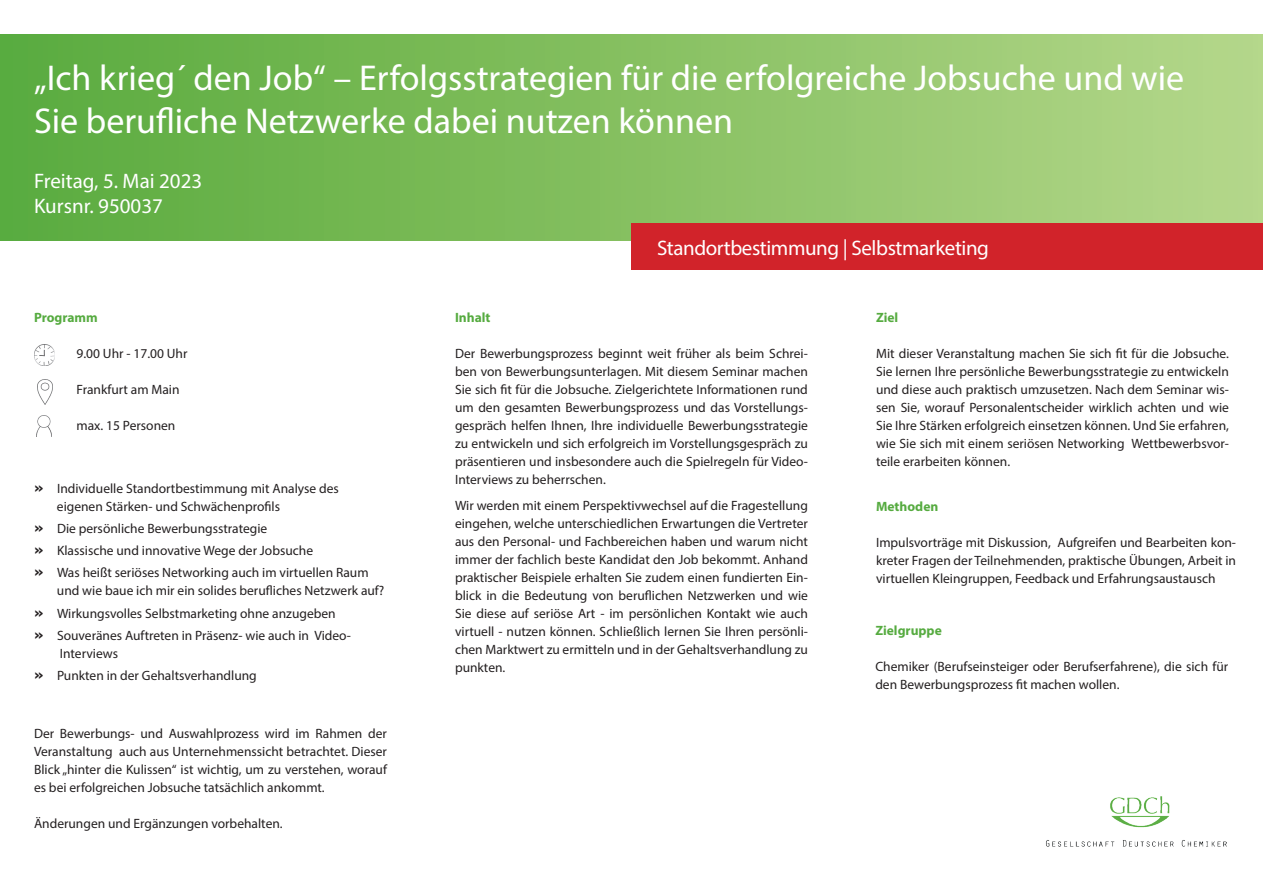
<style>
.page{position:relative;width:1263px;height:893px;background:#fff}
.page>*{position:absolute;margin:0;border:0;box-sizing:border-box;transform-origin:0 0}
.t1{font:36px/43.2px "Myriad Pro";color:#fff}
.t2{font:21px "Myriad Pro";letter-spacing:-.02em;color:#fff}
.t3{font:21px/25.2px "Myriad Pro";color:#fff}
.t4{font:13.5px/18px "Myriad Pro";color:#231f20;text-align:justify}
.t5{font:700 13.5px "Myriad Pro";color:#56ab40}
.s1{font-family:"Tahoma";font-weight:700}
</style>
<div class="page">
<div style="left:0;top:34px;width:1263px;height:206px;background:linear-gradient(to right,#58aa3c,#b4d789)"></div>
<div style="left:631px;top:223px;width:632px;height:47px;background:#d1232a"></div>
<img style="left:1046px;top:796px;width:181px;height:51px">
<img style="left:34px;top:344px;width:21px;height:21px">
<img style="left:37px;top:415px;width:14px;height:19px">
<img style="left:38px;top:379px;width:14px;height:26px">
<h1 class="t1" style="left:34px;top:55px;width:1152px">„Ich krieg´ den Job“ – Erfolgsstrategien für die erfolgreiche Jobsuche und wie<br>Sie berufliche Netzwerke dabei nutzen können</h1>
<h2 class="t3" style="left:34px;top:168px;width:170px">Freitag, 5. Mai 2023<br>Kursnr. 950037</h2>
<p class="t5" style="left:34px;top:309px;width:65px">Programm</p>
<p class="t4" style="left:77px;top:344px;width:112px">9.00 Uhr - 17.00 Uhr</p>
<p class="t4" style="left:77px;top:380px;width:105px">Frankfurt am Main</p>
<p class="t4" style="left:77px;top:416px;width:100px">max. 15 Personen</p>
<p class="t4" style="left:57px;top:479px;width:283px;text-indent:-23px"><span class="s1">»</span> Individuelle Standortbestimmung mit Analyse des eigenen Stärken- und Schwächenprofils</p>
<p class="t4" style="left:34px;top:517px;width:336px;line-height:22.2px;text-align:left"><span class="s1">»</span> Die persönliche Bewerbungsstrategie<br><span class="s1">»</span> Klassische und innovative Wege der Jobsuche<br><span class="s1">»</span> Was heißt seriöses Networking auch im virtuellen Raum</p>
<p class="t4" style="left:34px;top:579px;width:352px;line-height:22.2px;text-align:left;text-indent:23px">und wie baue ich mir ein solides berufliches Netzwerk auf? <span class="s1">»</span> Wirkungsvolles Selbstmarketing ohne anzugeben<br><span class="s1">»</span> Souveränes Auftreten in Präsenz- wie auch in Video-</p>
<p class="t4" style="left:34px;top:642px;width:224px;line-height:22.2px;text-indent:26px">Interviews<br><span class="s1">»</span> Punkten in der Gehaltsverhandlung</p>
<p class="t4" style="left:34px;top:725px;width:354px">Der Bewerbungs- und Auswahlprozess wird im Rahmen der Veranstaltung auch aus Unternehmenssicht betrachtet. Dieser Blick „hinter die Kulissen“ ist wichtig, um zu verstehen, worauf es bei erfolgreichen Jobsuche tatsächlich ankommt.</p>
<p class="t4" style="left:34px;top:815px;width:250px">Änderungen und Ergänzungen vorbehalten.</p>
<h2 class="t2" style="left:657px;top:234px;width:333px">Standortbestimmung | Selbstmarketing</h2>
<p class="t5" style="left:455px;top:308px;width:37px">Inhalt</p>
<p class="t4" style="left:455px;top:344px;width:354px">Der Bewerbungsprozess beginnt weit früher als beim Schrei&shy;ben von Bewerbungsunterlagen. Mit diesem Seminar machen Sie sich fit für die Jobsuche. Zielgerichtete Informationen rund um den gesamten Bewerbungsprozess und das Vorstellungs&shy;gespräch helfen Ihnen, Ihre individuelle Bewerbungsstrategie zu entwickeln und sich erfolgreich im Vorstellungsgespräch zu präsentieren und insbesondere auch die Spielregeln für Video-Interviews zu beherrschen.</p>
<p class="t4" style="left:455px;top:496px;width:354px">Wir werden mit einem Perspektivwechsel auf die Fragestellung eingehen, welche unterschiedlichen Erwartungen die Vertreter aus den Personal- und Fachbereichen haben und warum nicht immer der fachlich beste Kandidat den Job bekommt. Anhand praktischer Beispiele erhalten Sie zudem einen fundierten Ein&shy;blick in die Bedeutung von beruflichen Netzwerken und wie Sie diese auf seriöse Art - im persönlichen Kontakt wie auch virtuell - nutzen können. Schließlich lernen Sie Ihren persönli&shy;chen Marktwert zu ermitteln und in der Gehaltsverhandlung zu punkten.</p>
<p class="t5" style="left:876px;top:309px;width:24px">Ziel</p>
<p class="t4" style="left:876px;top:344px;width:354px">Mit dieser Veranstaltung machen Sie sich fit für die Jobsuche.<br>Sie lernen Ihre persönliche Bewerbungsstrategie zu entwickeln und diese auch praktisch umzusetzen. Nach dem Seminar wis&shy;sen Sie, worauf Personalentscheider wirklich achten und wie Sie Ihre Stärken erfolgreich einsetzen können. Und Sie erfahren, wie Sie sich mit einem seriösen Networking Wettbewerbsvor&shy;teile erarbeiten können.</p>
<p class="t5" style="left:876px;top:497px;width:64px">Methoden</p>
<p class="t4" style="left:876px;top:533px;width:362px">Impulsvorträge mit Diskussion, Aufgreifen und Bearbeiten kon&shy;kreter Fragen der Teilnehmenden, praktische Übungen, Arbeit in virtuellen Kleingruppen, Feedback und Erfahrungsaustausch</p>
<p class="t5" style="left:875px;top:622px;width:68px">Zielgruppe</p>
<p class="t4" style="left:875px;top:657px;width:354px">Chemiker (Berufseinsteiger oder Berufserfahrene), die sich für den Bewerbungsprozess fit machen wollen.</p>
</div>
